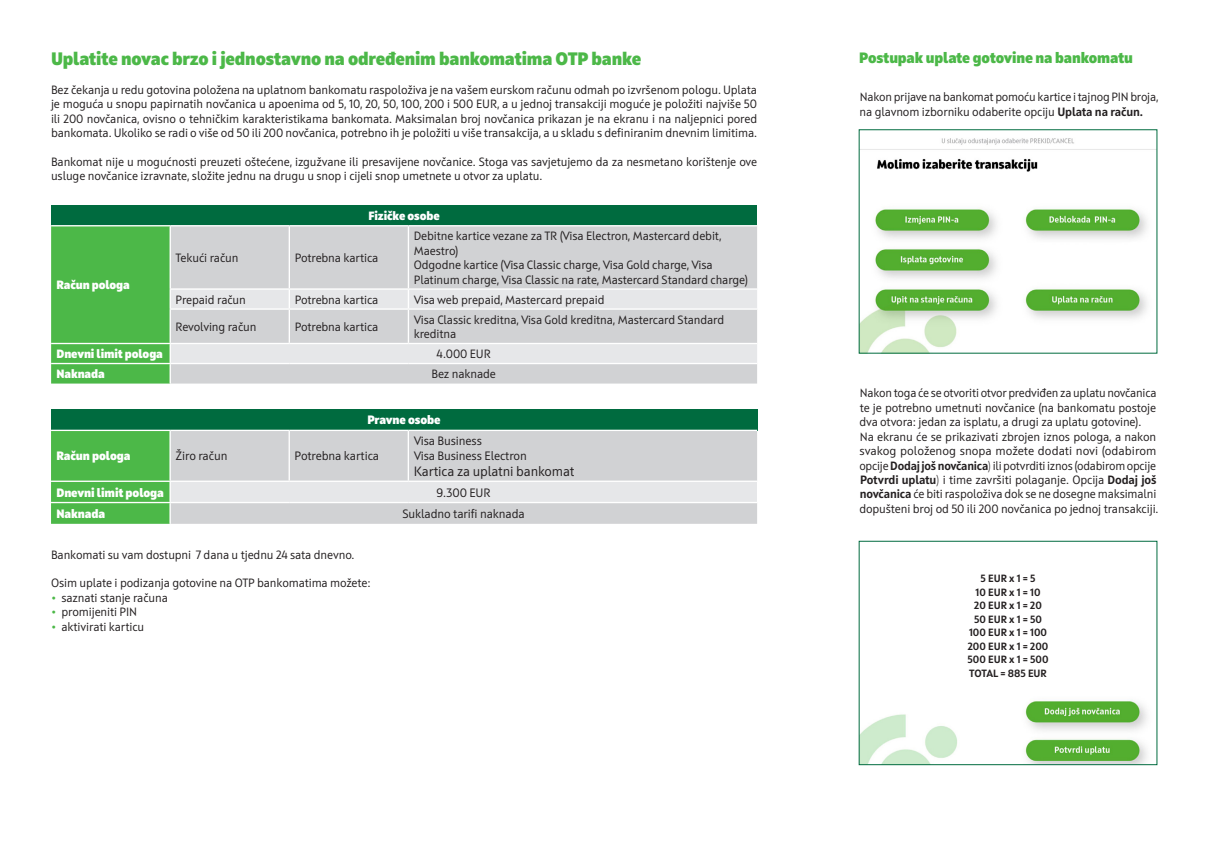
<style>
.page{position:relative;width:1208px;height:851px;background:#fff}
.page>*{position:absolute;margin:0;border:0;box-sizing:border-box;transform-origin:0 0}
.t1{font:800 18px "Squad";letter-spacing:-.01em;color:#4cb848}
.t2{font:800 15px "Squad";letter-spacing:-.01em;color:#4cb848}
.t3{font:13.5px "Squad";letter-spacing:-.01em;color:#231f20}
.t4{font:12.15px "Squad";letter-spacing:-.01em;color:#231f20}
.t5{font:800 12.15px "Squad";letter-spacing:-.01em;color:#fff}
.t6{font:12px/14.4px "Squad";letter-spacing:-.01em;color:#231f20}
.t7{font:800 12px "Squad";letter-spacing:-.01em;color:#fff}
.t8{font:700 10.5px "Squad";color:#231f20}
.s1{font-family:"DIN Next W1 G";font-weight:300;font-size:12.75px;color:#4cb848}
.s2{font-weight:700}
.s3{font-weight:300}
</style>
<div class="page">
<div style="left:51px;top:409px;width:706px;height:21px;background:#006b3f"></div>
<div style="left:51px;top:431px;width:118px;height:92px;background:#4cb848"></div>
<div style="left:171px;top:431px;width:586px;height:92px;background:#d1d2d4"></div>
<div style="left:170px;top:481px;width:587px;height:21px;background:#e6e7e9"></div>
<hr style="left:51px;top:429px;width:119px;height:2px;background:#fff">
<hr style="left:170px;top:429px;width:119px;height:2px;background:#fff">
<hr style="left:289px;top:429px;width:119px;height:2px;background:#fff">
<hr style="left:288px;top:431px;width:2px;height:49px;background:#fff">
<hr style="left:408px;top:429px;width:349px;height:2px;background:#fff">
<hr style="left:408px;top:431px;width:1px;height:49px;background:#fff">
<hr style="left:51px;top:480px;width:119px;height:2px;background:#fff">
<hr style="left:170px;top:480px;width:119px;height:2px;background:#fff">
<hr style="left:169px;top:482px;width:2px;height:20px;background:#fff">
<hr style="left:289px;top:480px;width:119px;height:2px;background:#fff">
<hr style="left:408px;top:480px;width:349px;height:2px;background:#fff">
<hr style="left:51px;top:502px;width:119px;height:1px;background:#fff">
<hr style="left:170px;top:502px;width:119px;height:1px;background:#fff">
<hr style="left:289px;top:502px;width:119px;height:1px;background:#fff">
<hr style="left:408px;top:502px;width:349px;height:1px;background:#fff">
<div style="left:51px;top:206px;width:706px;height:20px;background:#006b3f"></div>
<div style="left:171px;top:226px;width:586px;height:157px;background:#d1d2d4"></div>
<svg style="left:171px;top:290px;width:586px;height:73px;background:#dcdddf"></svg>
<hr style="left:51px;top:225px;width:119px;height:1px;background:#fff">
<hr style="left:170px;top:225px;width:119px;height:1px;background:#fff">
<hr style="left:289px;top:225px;width:119px;height:1px;background:#fff">
<hr style="left:289px;top:226px;width:1px;height:62px;background:#fff">
<hr style="left:408px;top:225px;width:349px;height:1px;background:#fff">
<hr style="left:408px;top:226px;width:1px;height:62px;background:#fff">
<hr style="left:169px;top:288px;width:120px;height:2px;background:#fff">
<hr style="left:289px;top:288px;width:119px;height:2px;background:#fff">
<svg style="left:289px;top:290px;width:1px;height:18px"></svg>
<hr style="left:408px;top:288px;width:349px;height:2px;background:#fff">
<svg style="left:408px;top:290px;width:1px;height:18px"></svg>
<hr style="left:169px;top:308px;width:120px;height:2px;background:#fff">
<hr style="left:289px;top:308px;width:119px;height:2px;background:#fff">
<hr style="left:289px;top:310px;width:1px;height:33px;background:#fff">
<hr style="left:408px;top:308px;width:349px;height:2px;background:#fff">
<hr style="left:408px;top:310px;width:1px;height:33px;background:#fff">
<hr style="left:170px;top:343px;width:119px;height:1px;background:#fff">
<hr style="left:289px;top:343px;width:119px;height:1px;background:#fff">
<hr style="left:408px;top:343px;width:349px;height:1px;background:#fff">
<hr style="left:170px;top:363px;width:119px;height:1px;background:#fff">
<svg style="left:51px;top:226px;width:120px;height:157px;background:#50b94c"></svg>
<hr style="left:289px;top:363px;width:119px;height:1px;background:#fff">
<hr style="left:408px;top:363px;width:349px;height:1px;background:#fff">
<img style="left:861px;top:138px;width:294px;height:213px">
<img style="left:861px;top:700px;width:286px;height:62px">
<p class="t1" style="left:51px;top:47px;width:592px">Uplatite novac brzo i jednostavno na određenim bankomatima OTP banke</p>
<p class="t6" style="left:51px;top:82px;width:707px;text-align:justify">Bez čekanja u redu gotovina položena na uplatnom bankomatu raspoloživa je na vašem eurskom računu odmah po izvršenom pologu. Uplata je moguća u snopu papirnatih novčanica u apoenima od 5, 10, 20, 50, 100, 200 i 500 EUR, a u jednoj transakciji moguće je položiti najviše 50 ili 200 novčanica, ovisno o tehničkim karakteristikama bankomata. Maksimalan broj novčanica prikazan je na ekranu i na naljepnici pored bankomata. Ukoliko se radi o više od 50 ili 200 novčanica, potrebno ih je položiti u više transakcija, a u skladu s definiranim dnevnim limitima.</p>
<p class="t6" style="left:51px;top:154px;width:707px">Bankomat nije u mogućnosti preuzeti oštećene, izgužvane ili presavijene novčanice. Stoga vas savjetujemo da za nesmetano korištenje ove usluge novčanice izravnate, složite jednu na drugu u snop i cijeli snop umetnete u otvor za uplatu.</p>
<p class="t7" style="left:57px;top:277px;width:75px">Račun pologa</p>
<p class="t7" style="left:368px;top:208px;width:73px">Fizičke osobe</p>
<p class="t6" style="left:176px;top:251px;width:64px">Tekući račun</p>
<p class="t6" style="left:295px;top:251px;width:85px">Potrebna kartica</p>
<p class="t6" style="left:414px;top:229px;width:309px">Debitne kartice vezane za TR (Visa Electron, Mastercard debit,<br>Maestro)</p>
<p class="t6" style="left:414px;top:258px;width:336px">Odgodne kartice (Visa Classic charge, Visa Gold charge, Visa<br>Platinum charge, Visa Classic na rate, Mastercard Standard charge)</p>
<p class="t6" style="left:176px;top:292px;width:72px">Prepaid račun</p>
<p class="t6" style="left:295px;top:292px;width:85px">Potrebna kartica</p>
<p class="t6" style="left:414px;top:292px;width:192px">Visa web prepaid, Mastercard prepaid</p>
<p class="t6" style="left:176px;top:319px;width:82px">Revolving račun</p>
<p class="t6" style="left:295px;top:319px;width:85px">Potrebna kartica</p>
<p class="t6" style="left:414px;top:312px;width:312px">Visa Classic kreditna, Visa Gold kreditna, Mastercard Standard kreditna</p>
<p class="t7" style="left:57px;top:346px;width:108px">Dnevni limit pologa</p>
<p class="t6" style="left:436px;top:347px;width:56px">4.000 EUR</p>
<p class="t7" style="left:57px;top:366px;width:50px">Naknada</p>
<p class="t6" style="left:431px;top:367px;width:66px">Bez naknade</p>
<p class="t5" style="left:367px;top:412px;width:75px">Pravne osobe</p>
<p class="t5" style="left:56px;top:448px;width:76px">Račun pologa</p>
<p class="t4" style="left:175px;top:449px;width:53px">Žiro račun</p>
<p class="t4" style="left:295px;top:449px;width:86px">Potrebna kartica</p>
<p class="t4" style="left:414px;top:433px;width:70px">Visa Business</p>
<p class="t4" style="left:414px;top:448px;width:115px">Visa Business Electron</p>
<p class="t3" style="left:414px;top:463px;width:162px">Kartica za uplatni bankomat</p>
<p class="t5" style="left:56px;top:484px;width:109px">Dnevni limit pologa</p>
<p class="t4" style="left:436px;top:485px;width:56px">9.300 EUR</p>
<p class="t5" style="left:56px;top:505px;width:50px">Naknada</p>
<p class="t4" style="left:402px;top:506px;width:124px">Sukladno tarifi naknada</p>
<p class="t6" style="left:51px;top:547px;width:305px">Bankomati su vam dostupni 7 dana u tjednu 24 sata dnevno.</p>
<p class="t6" style="left:51px;top:576px;width:321px">Osim uplate i podizanja gotovine na OTP bankomatima možete:</p>
<p class="t6" style="left:51px;top:590px;width:118px"><span class="s1">•</span> saznati stanje računa</p>
<p class="t6" style="left:51px;top:604px;width:88px"><span class="s1">•</span> promijeniti PIN</p>
<p class="t6" style="left:51px;top:619px;width:95px"><span class="s1">•</span> aktivirati karticu</p>
<p class="t2" style="left:859px;top:47px;width:275px">Postupak uplate gotovine na bankomatu</p>
<p class="t6" style="left:859px;top:90px;width:300px">Nakon prijave na bankomat pomoću kartice i tajnog PIN broja, na glavnom izborniku odaberite opciju <span class="s2">Uplata na račun.</span></p>
<p class="t6" style="left:859px;top:386px;width:299px;text-align:justify">Nakon toga će se otvoriti otvor predviđen za uplatu novčanica te je potrebno umetnuti novčanice (na bankomatu postoje dva otvora: jedan za isplatu, a drugi za uplatu gotovine).</p>
<p class="t6" style="left:859px;top:429px;width:301px">Na ekranu će se prikazivati zbrojen iznos pologa, a nakon svakog položenog snopa možete dodati novi (odabirom opcije <span class="s2">Dodaj još novčanica</span><span class="s3">)</span> ili potvrditi iznos (odabirom opcije <span class="s2">Potvrdi uplatu</span><span class="s3">)</span> i time završiti polaganje. Opcija <span class="s2">Dodaj još novčanica</span> će biti raspoloživa dok se ne dosegne maksimalni dopušteni broj od 50 ili 200 novčanica po jednoj transakciji.</p>
<p class="t8" style="left:980px;top:571px;width:57px">5 EUR x 1 = 5</p>
<p class="t8" style="left:975px;top:585px;width:66px">10 EUR x 1 = 10</p>
<p class="t8" style="left:974px;top:598px;width:69px">20 EUR x 1 = 20</p>
<p class="t8" style="left:974px;top:612px;width:70px">50 EUR x 1 = 50</p>
<p class="t8" style="left:969px;top:625px;width:79px">100 EUR x 1 = 100</p>
<p class="t8" style="left:967px;top:639px;width:82px">200 EUR x 1 = 200</p>
<p class="t8" style="left:967px;top:652px;width:83px">500 EUR x 1 = 500</p>
<p class="t8" style="left:969px;top:666px;width:79px">TOTAL = 885 EUR</p>
</div>
